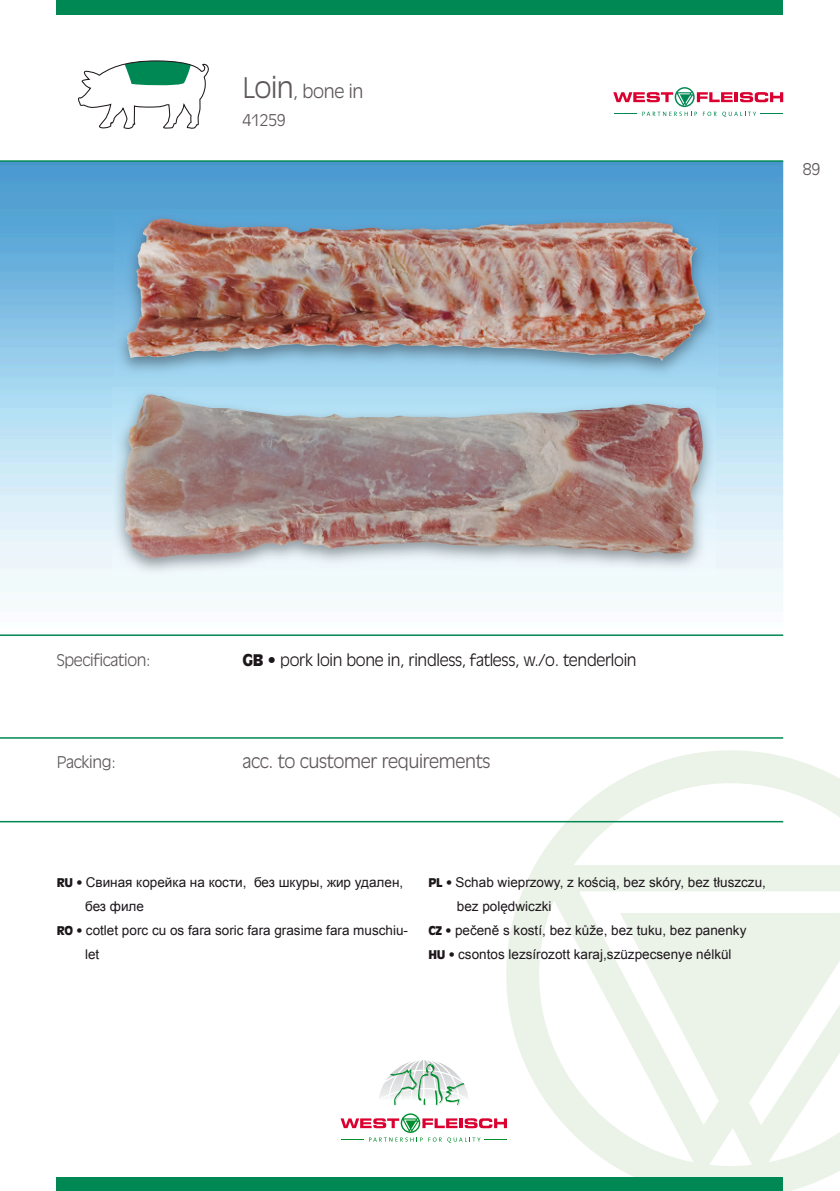
<style>
.page{position:relative;width:840px;height:1191px;background:#fff}
.page>*{position:absolute;margin:0;border:0;box-sizing:border-box;transform-origin:0 0}
.t1{font:300 18px "Antique Olive";letter-spacing:-.02em;color:#5e585a}
.t2{font:300 16px "Antique Olive";letter-spacing:-.02em;color:#1d171b}
.t3{font:300 16px "Antique Olive";letter-spacing:-.02em;color:#5e585a}
.t4{font:13.6px "Arial";color:#1d171b}
.s1{font-size:28px}
.s2{font-family:"Antique Olive LT";font-weight:900}
.s3{font-family:"Antique Olive LT";font-weight:900;font-size:12px}
</style>
<div class="page">
<svg style="left:506px;top:750px;width:333px;height:441px;fill:#ebf3e9"></svg>
<img style="left:0;top:162px;width:782px;height:430px">
<hr style="left:0;top:160px;width:782px;height:2px;background:#008854">
<hr style="left:0;top:634px;width:782px;height:2px;background:#008854">
<svg style="left:340px;top:1113px;width:166px;height:29px"></svg>
<svg style="left:379px;top:1060px;width:89px;height:45px"></svg>
<div style="left:56px;top:0;width:726px;height:15px;background:#008854"></div>
<div style="left:56px;top:1177px;width:726px;height:14px;background:#008854"></div>
<hr style="left:0;top:737px;width:782px;height:1px;background:#008854">
<hr style="left:0;top:821px;width:782px;height:1px;background:#008854">
<svg style="left:613px;top:88px;width:169px;height:29px"></svg>
<img style="left:115px;top:212px;width:601px;height:165px">
<img style="left:127px;top:219px;width:193px;height:139px">
<img style="left:112px;top:388px;width:602px;height:188px">
<img style="left:124px;top:394px;width:350px;height:164px">
<svg style="left:78px;top:60px;width:131px;height:69px"></svg>
<h1 class="t1" style="left:242px;top:81px;width:122px"><span class="s1">Loin</span>, bone in</h1>
<p class="t3" style="left:242px;top:111px;width:45px">41259</p>
<p class="t3" style="left:802px;top:159px;width:19px">89</p>
<p class="t3" style="left:57px;top:651px;width:95px">Specification:</p>
<p class="t2" style="left:242px;top:651px;width:395px"><span class="s2">GB •</span> pork loin bone in, rindless, fatless, w./o. tenderloin</p>
<p class="t3" style="left:57px;top:753px;width:61px">Packing:</p>
<h1 class="t1" style="left:242px;top:751px;width:249px">acc. to customer requirements</h1>
<p class="t4" style="left:57px;top:873px;width:348px"><span class="s3">RU •</span> Свиная корейка на кости, без шкуры, жир удален,</p>
<p class="t4" style="left:85px;top:897px;width:60px">без филе</p>
<p class="t4" style="left:57px;top:921px;width:352px"><span class="s3">RO •</span> cotlet porc cu os fara soric fara grasime fara muschiu-</p>
<p class="t4" style="left:85px;top:945px;width:16px">let</p>
<p class="t4" style="left:428px;top:873px;width:339px"><span class="s3">PL •</span> Schab wieprzowy, z kością, bez skóry, bez tłuszczu,</p>
<p class="t4" style="left:456px;top:897px;width:96px">bez polędwiczki</p>
<p class="t4" style="left:428px;top:921px;width:319px"><span class="s3">CZ •</span> pečeně s kostí, bez kůže, bez tuku, bez panenky</p>
<p class="t4" style="left:428px;top:945px;width:304px"><span class="s3">HU •</span> csontos lezsírozott karaj,szüzpecsenye nélkül</p>
</div>
